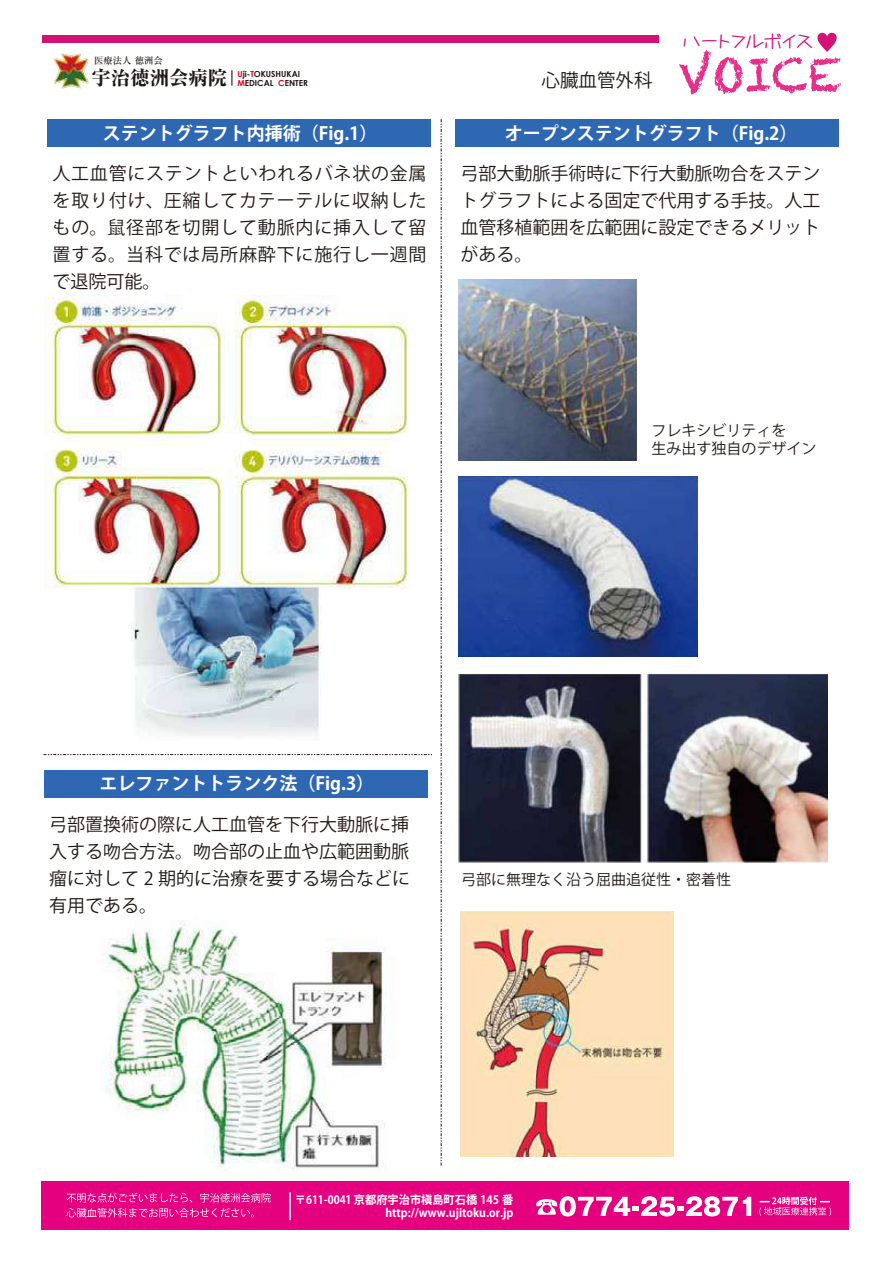
<style>
.page{position:relative;width:893px;height:1263px;background:#fff}
.page>*{position:absolute;margin:0;border:0;box-sizing:border-box;transform-origin:0 0}
.t1{font:800 19.5px "Ryumin Pro";color:#221815}
.t2{font:18.45px "Koz Go Pr 6 N";color:#221815}
.t3{font:18px/27px "Koz Go Pr 6 N";color:#221815;text-align:justify}
.t4{font:700 18px "Koz Go Pr 6 N";color:#fff}
.t5{font:16.05px "T No 1";color:#d31177;scale:1.11 1}
.t6{font:15px/18px "Koz Go Pr 6 N";color:#221815}
.t7{font:700 11.55px/12.6px "Koz Go Pr 6 N";color:#fff;text-align:right}
.t8{font:500 9.3px "Ryumin Pro";color:#221815}
.t9{font:700 8.25px/9px "Century Gothic";color:#221815}
.s1{color:#e60012}
</style>
<div class="page">
<img style="left:101px;top:921px;width:285px;height:251px">
<img style="left:53px;top:53px;width:36px;height:36px">
<svg style="left:231px;top:70px;width:1px;height:16px"></svg>
<div style="left:42px;top:35px;width:616px;height:8px;background:#d31177"></div>
<svg style="left:679px;top:33px;width:162px;height:62px"></svg>
<div style="left:47px;top:120px;width:384px;height:27px;background:#2f68b2"></div>
<div style="left:41px;top:1181px;width:808px;height:49px;background:#e4007f"></div>
<svg style="left:67px;top:1193px;width:125px;height:9px"></svg>
<svg style="left:200px;top:1193px;width:71px;height:9px"></svg>
<svg style="left:66px;top:1208px;width:188px;height:9px"></svg>
<svg style="left:536px;top:1196px;width:215px;height:20px"></svg>
<hr style="left:289px;top:1192px;width:2px;height:28px;background:#fff">
<svg style="left:759px;top:1196px;width:72px;height:20px"></svg>
<img style="left:45px;top:295px;width:364px;height:441px">
<div style="left:455px;top:120px;width:384px;height:27px;background:#2f68b2"></div>
<div style="left:44px;top:770px;width:383px;height:27px;background:#2f68b2"></div>
<img style="left:459px;top:279px;width:177px;height:182px">
<svg style="left:441px;top:119px;width:1px;height:1047px"></svg>
<img style="left:459px;top:476px;width:238px;height:180px">
<img style="left:461px;top:912px;width:212px;height:244px">
<img style="left:459px;top:675px;width:369px;height:187px">
<svg style="left:44px;top:754px;width:388px;height:1px"></svg>
<p class="t8" style="left:94px;top:53px;width:70px">医療法人 徳洲会</p>
<p class="t1" style="left:91px;top:63px;width:138px">宇治徳洲会病院</p>
<p class="t9" style="left:237px;top:69px;width:72px"><span class="s1">U</span>ji-<span class="s1">T</span>OKUSHUKAI<br><span class="s1">M</span>EDICAL <span class="s1">C</span>ENTER</p>
<p class="t4" style="left:103px;top:123px;width:276px">ステントグラフト内挿術（Fig.1）</p>
<p class="t3" style="left:53px;top:161px;width:376px">人工血管にステントといわれるバネ状の金属を取り付け、圧縮してカテーテルに収納したもの。鼠径部を切開して動脈内に挿入して留置する。当科では局所麻酔下に施行し一週間で退院可能。</p>
<p class="t2" style="left:542px;top:70px;width:112px">心臓血管外科</p>
<p class="t5" style="left:683px;top:33px;width:119px">ハートフルボイス</p>
<p class="t4" style="left:505px;top:123px;width:294px">オープンステントグラフト（Fig.2）</p>
<p class="t3" style="left:461px;top:161px;width:361px">弓部大動脈手術時に下行大動脈吻合をステントグラフトによる固定で代用する手技。人工血管移植範囲を広範囲に設定できるメリットがある。</p>
<p class="t6" style="left:651px;top:421px;width:166px">フレキシビリティを<br>生み出す独自のデザイン</p>
<p class="t4" style="left:99px;top:774px;width:276px">エレファントトランク法（Fig.3）</p>
<p class="t3" style="left:49px;top:811px;width:362px">弓部置換術の際に人工血管を下行大動脈に挿入する吻合方法。吻合部の止血や広範囲動脈瘤に対して 2 期的に治療を要する場合などに有用である。</p>
<p class="t6" style="left:461px;top:871px;width:271px">弓部に無理なく沿う屈曲追従性・密着性</p>
<p class="t7" style="left:295px;top:1194px;width:220px">〒611-0041 京都府宇治市槇島町石橋 145 番http://www.ujitoku.or.jp</p>
</div>
